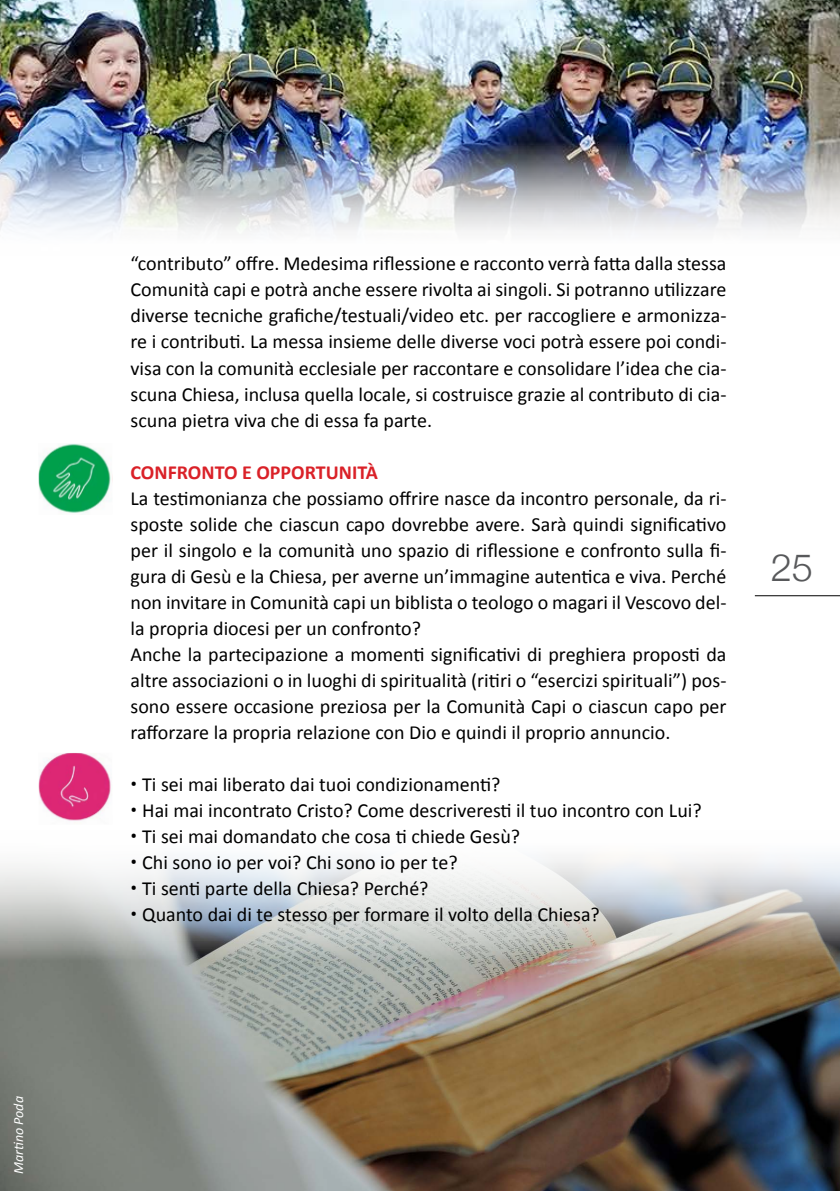
<style>
.page{position:relative;width:840px;height:1191px;background:#fff}
.page>*{position:absolute;margin:0;border:0;box-sizing:border-box;transform-origin:0 0}
.t1{font:300 38px "Helvetica Neue";color:#58595b}
.t2{font:20px/26px "Calibri";color:#000;text-align:justify}
.t3{font:700 20px "Calibri";color:#da2128}
.t4{font:italic 14px "Calibri";color:#fff}
.s1{font-family:"Roboto"}
</style>
<div class="page">
<img style="left:0;top:0;width:839px;height:231px">
<hr style="left:754px;top:595px;width:85px;height:1px;background:#000">
<img style="left:0;top:857px;width:839px;height:334px">
<img style="left:38px;top:443px;width:73px;height:70px">
<img style="left:38px;top:753px;width:73px;height:68px">
<p class="t4" style="left:10px;top:1174px;width:79px;rotate:-90deg">Martino Poda</p>
<p class="t2" style="left:130px;top:251px;width:597px">“contributo” offre. Medesima riflessione e racconto verrà fatta dalla stessa Comunità capi e potrà anche essere rivolta ai singoli. Si potranno utilizzare diverse tecniche grafiche/testuali/video etc. per raccogliere e armonizza&shy;re i contributi. La messa insieme delle diverse voci potrà essere poi condi&shy;visa con la comunità ecclesiale per raccontare e consolidare l’idea che cia&shy;scuna Chiesa, inclusa quella locale, si costruisce grazie al contributo di cia&shy;scuna pietra viva che di essa fa parte.</p>
<p class="t3" style="left:130px;top:459px;width:249px">CONFRONTO E OPPORTUNITÀ</p>
<p class="t2" style="left:130px;top:485px;width:597px;text-align:left">La testimonianza che possiamo offrire nasce da incontro personale, da ri&shy;sposte solide che ciascun capo dovrebbe avere. Sarà quindi significativo per il singolo e la comunità uno spazio di riflessione e confronto sulla fi&shy;gura di Gesù e la Chiesa, per averne un’immagine autentica e viva. Perché non invitare in Comunità capi un biblista o teologo o magari il Vescovo del&shy;la propria diocesi per un confronto?<br>Anche la partecipazione a momenti significativi di preghiera proposti da altre associazioni o in luoghi di spiritualità (ritiri o “esercizi spirituali”) pos&shy;sono essere occasione preziosa per la Comunità Capi o ciascun capo per rafforzare la propria relazione con Dio e quindi il proprio annuncio.</p>
<p class="t2" style="left:130px;top:771px;width:371px"><span class="s1">•</span> Ti sei mai liberato dai tuoi condizionamenti?</p>
<p class="t2" style="left:130px;top:797px;width:572px"><span class="s1">•</span> Hai mai incontrato Cristo? Come descriveresti il tuo incontro con Lui?</p>
<p class="t2" style="left:130px;top:823px;width:391px"><span class="s1">•</span> Ti sei mai domandato che cosa ti chiede Gesù?</p>
<p class="t2" style="left:130px;top:849px;width:328px"><span class="s1">•</span> Chi sono io per voi? Chi sono io per te?</p>
<p class="t2" style="left:130px;top:875px;width:299px"><span class="s1">•</span> Ti senti parte della Chiesa? Perché?</p>
<p class="t2" style="left:130px;top:901px;width:470px"><span class="s1">•</span> Quanto dai di te stesso per formare il volto della Chiesa?</p>
<h1 class="t1" style="left:770px;top:537px;width:44px">25</h1>
</div>
